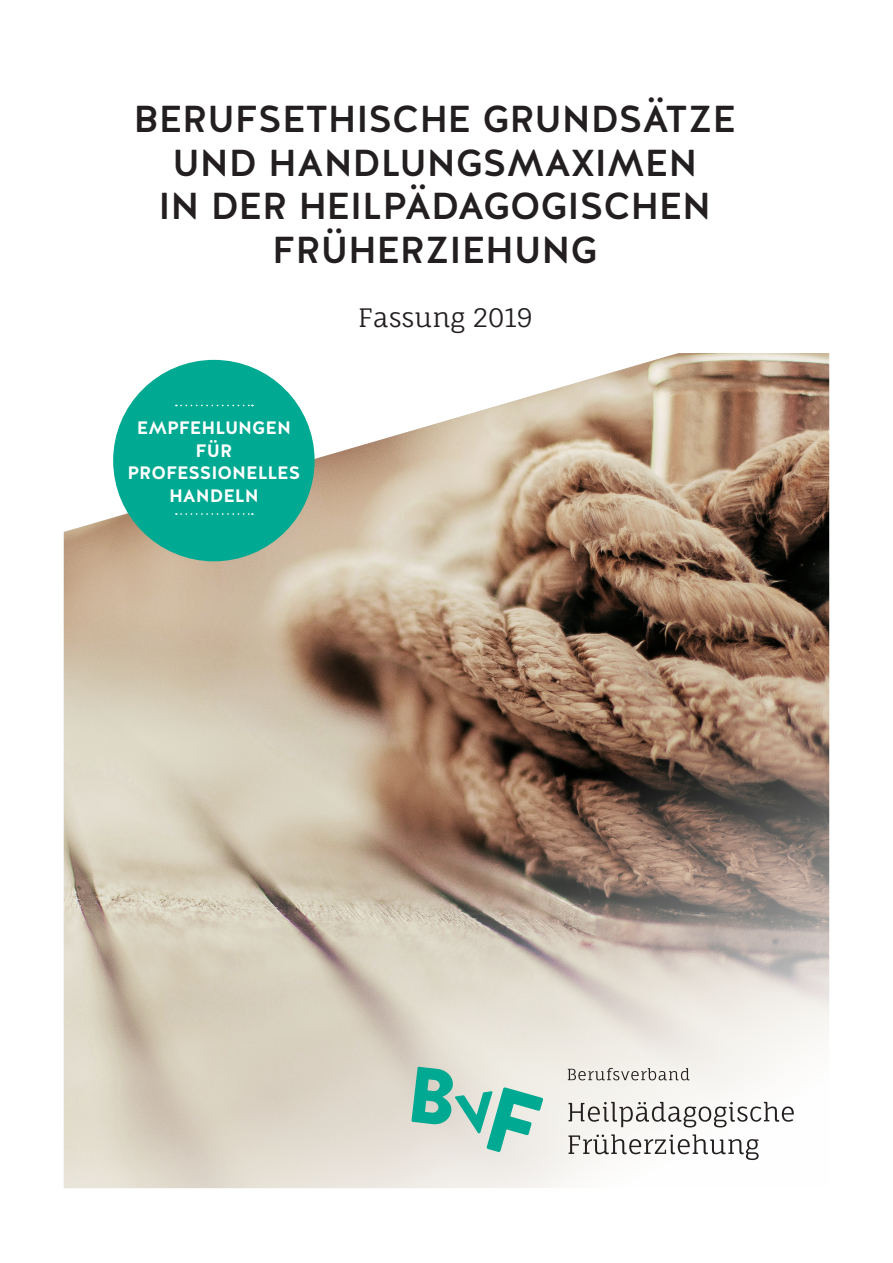
<style>
.page{position:relative;width:893px;height:1263px;background:#fff}
.page>*{position:absolute;margin:0;border:0;box-sizing:border-box;transform-origin:0 0}
.t1{font:500 37.5px/43.5px "Halis R";color:#231f20;text-align:center}
.t2{font:25.5px "Fauna One";color:#231f20}
.t3{font:700 18px/22.5px "Halis R";color:#fff;text-align:center}
</style>
<div class="page">
<img style="left:64px;top:353px;width:765px;height:835px">
<svg style="left:411px;top:1067px;width:132px;height:85px;background:#99cfc2"></svg>
<svg style="left:568px;top:1102px;width:226px;height:25px"></svg>
<svg style="left:568px;top:1134px;width:191px;height:26px"></svg>
<svg style="left:568px;top:1068px;width:121px;height:12px"></svg>
<div style="left:113px;top:360px;width:202px;height:201px;background:#00a991;border-radius:50%"></div>
<svg style="left:176px;top:405px;width:77px;height:1px"></svg>
<svg style="left:176px;top:513px;width:77px;height:2px"></svg>
<p class="t1" style="left:134px;top:98px;width:604px">BERUFSETHISCHE GRUNDSÄTZE<br>UND HANDLUNGSMAXIMEN<br>IN DER HEILPÄDAGOGISCHEN<br>FRÜHERZIEHUNG</p>
<p class="t3" style="left:127px;top:417px;width:174px">EMPFEHLUNGEN<br>FÜR<br>PROFESSIONELLES<br>HANDELN</p>
<p class="t2" style="left:358px;top:302px;width:176px">Fassung 2019</p>
</div>
